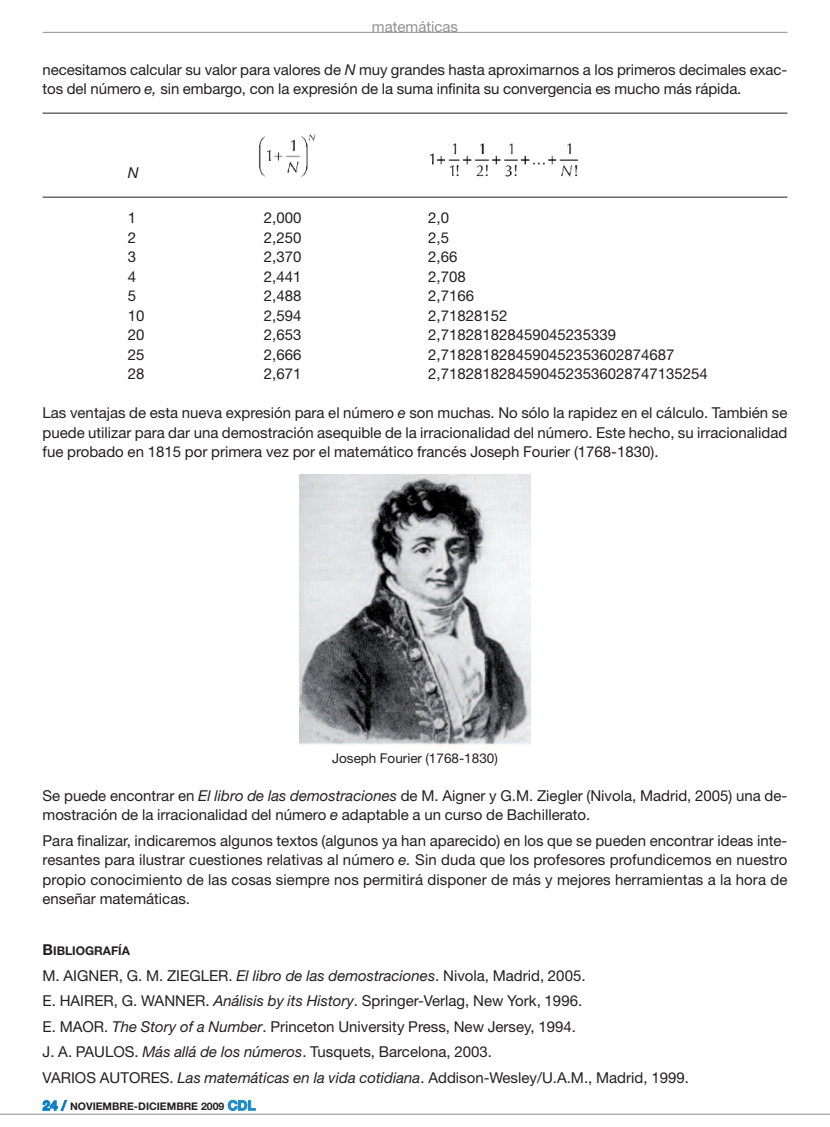
<style>
.page{position:relative;width:830px;height:1127px;background:#fff}
.page>*{position:absolute;margin:0;border:0;box-sizing:border-box;transform-origin:0 0}
.t1{font:15px/19.5px "Helvetica Neue";color:#231f20}
.t2{font:15px "Helvetica Neue";color:#929090}
.t3{font:italic 15px "Helvetica Neue";color:#231f20}
.t4{font:13.5px "Helvetica Neue";color:#231f20}
.t5{font:700 12px "Helvetica Neue";color:#231f20}
.t6{font:700 10.5px "Helvetica Neue";color:#231f20}
.s1{font-style:italic}
.s2{font-size:15px}
.s3{font-size:13.5px;color:#007bc3}
.s4{font-size:13.5px;color:#1a8bcc}
</style>
<div class="page">
<hr style="left:43px;top:197px;width:744px;height:1px;background:#231f20">
<hr style="left:43px;top:113px;width:744px;height:1px;background:#231f20">
<img style="left:429px;top:143px;width:150px;height:34px">
<img style="left:259px;top:134px;width:57px;height:43px">
<hr style="left:43px;top:32px;width:744px;height:1px;background:#929090">
<hr style="left:0;top:1114px;width:829px;height:1px;background:#929090">
<img style="left:299px;top:474px;width:231px;height:277px">
<p class="t2" style="left:372px;top:21px;width:88px">matemáticas</p>
<p class="t1" style="left:43px;top:61px;width:746px">necesitamos calcular su valor para valores de <span class="s1">N</span> muy grandes hasta aproximarnos a los primeros decimales exac&shy;tos del número <span class="s1">e,</span> sin embargo, con la expresión de la suma infinita su convergencia es mucho más rápida.</p>
<p class="t3" style="left:128px;top:167px;width:12px">N</p>
<p class="t1" style="left:128px;top:209px;width:10px">1</p>
<p class="t1" style="left:264px;top:209px;width:39px">2,000</p>
<p class="t1" style="left:428px;top:209px;width:22px">2,0</p>
<p class="t1" style="left:128px;top:229px;width:10px">2</p>
<p class="t1" style="left:264px;top:229px;width:39px">2,250</p>
<p class="t1" style="left:428px;top:229px;width:22px">2,5</p>
<p class="t1" style="left:128px;top:248px;width:10px">3</p>
<p class="t1" style="left:264px;top:248px;width:39px">2,370</p>
<p class="t1" style="left:428px;top:248px;width:31px">2,66</p>
<p class="t1" style="left:128px;top:268px;width:10px">4</p>
<p class="t1" style="left:264px;top:268px;width:39px">2,441</p>
<p class="t1" style="left:428px;top:268px;width:39px">2,708</p>
<p class="t1" style="left:128px;top:287px;width:10px">5</p>
<p class="t1" style="left:264px;top:287px;width:39px">2,488</p>
<p class="t1" style="left:428px;top:287px;width:47px">2,7166</p>
<p class="t1" style="left:128px;top:307px;width:18px">10</p>
<p class="t1" style="left:264px;top:307px;width:39px">2,594</p>
<p class="t1" style="left:428px;top:307px;width:81px">2,71828152</p>
<p class="t1" style="left:128px;top:326px;width:18px">20</p>
<p class="t1" style="left:264px;top:326px;width:39px">2,653</p>
<p class="t1" style="left:428px;top:326px;width:189px">2,718281828459045235339</p>
<p class="t1" style="left:128px;top:346px;width:18px">25</p>
<p class="t1" style="left:264px;top:346px;width:39px">2,666</p>
<p class="t1" style="left:428px;top:346px;width:247px">2,7182818284590452353602874687</p>
<p class="t1" style="left:128px;top:365px;width:18px">28</p>
<p class="t1" style="left:264px;top:365px;width:39px">2,671</p>
<p class="t1" style="left:428px;top:365px;width:281px">2,71828182845904523536028747135254</p>
<p class="t1" style="left:43px;top:404px;width:746px;text-align:justify">Las ventajas de esta nueva expresión para el número <span class="s1">e</span> son muchas. No sólo la rapidez en el cálculo. También se puede utilizar para dar una demostración asequible de la irracionalidad del número. Este hecho, su irracionalidad fue probado en 1815 por primera vez por el matemático francés Joseph Fourier (1768-1830).</p>
<p class="t4" style="left:332px;top:753px;width:167px">Joseph Fourier (1768-1830)</p>
<p class="t1" style="left:43px;top:787px;width:746px">Se puede encontrar en <span class="s1">El libro de las demostraciones</span> de M. Aigner y G.M. Ziegler (Nivola, Madrid, 2005) una de&shy;mostración de la irracionalidad del número <span class="s1">e</span> adaptable a un curso de Bachillerato.</p>
<p class="t1" style="left:43px;top:832px;width:746px;text-align:justify">Para finalizar, indicaremos algunos textos (algunos ya han aparecido) en los que se pueden encontrar ideas inte&shy;resantes para ilustrar cuestiones relativas al número <span class="s1">e.</span> Sin duda que los profesores profundicemos en nuestro propio conocimiento de las cosas siempre nos permitirá disponer de más y mejores herramientas a la hora de enseñar matemáticas.</p>
<p class="t5" style="left:43px;top:946px;width:89px"><span class="s2">B</span>IBLIOGRAFÍA</p>
<p class="t1" style="left:43px;top:964px;width:647px;line-height:25.5px">M. AIGNER, G. M. ZIEGLER. <span class="s1">El libro de las demostraciones</span>. Nivola, Madrid, 2005.<br>E. HAIRER, G. WANNER. <span class="s1">Análisis by its History</span>. Springer-Verlag, New York, 1996.<br>E. MAOR. <span class="s1">The Story of a Number</span>. Princeton University Press, New Jersey, 1994.<br>J. A. PAULOS. <span class="s1">Más allá de los números</span>. Tusquets, Barcelona, 2003.<br>VARIOS AUTORES. <span class="s1">Las matemáticas en la vida cotidiana</span>. Addison-Wesley/U.A.M., Madrid, 1999.</p>
<p class="t6" style="left:43px;top:1103px;width:214px"><span class="s3">24 /</span> NOVIEMBRE-DICIEMBRE 2009 <span class="s4">CDL</span></p>
</div>
